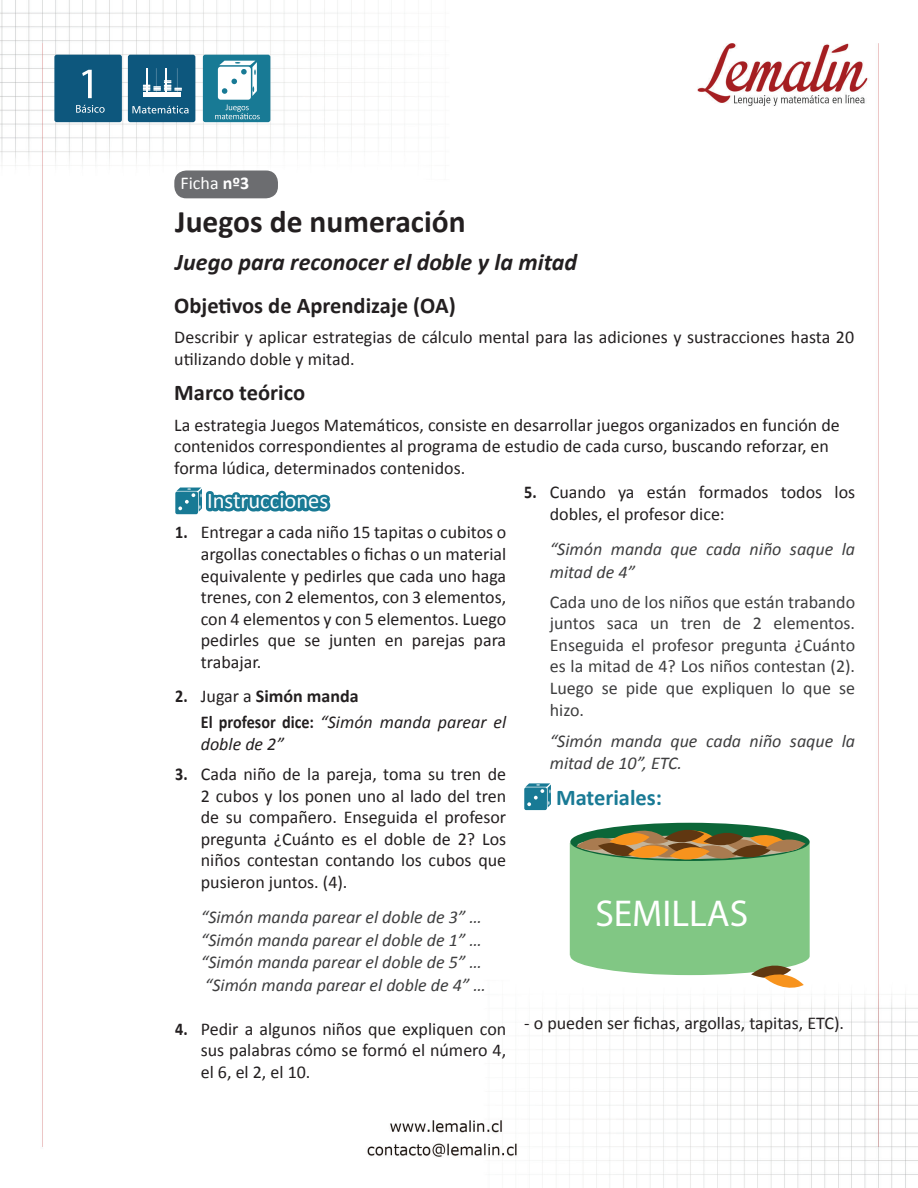
<style>
.page{position:relative;width:918px;height:1188px;background:#fff}
.page>*{position:absolute;margin:0;border:0;box-sizing:border-box;transform-origin:0 0}
.t1{font:37.5px "Myriad Pro";color:#fff}
.t2{font:700 31.5px "Calibri";color:#231f20}
.t3{font:italic 700 24px "Calibri";color:#231f20}
.t4{font:700 22.5px "Calibri";color:#231f20}
.t5{font:22.5px "Calibri";color:#fff}
.t6{font:700 22.5px "Calibri";color:#197a95}
.t7{font:18px/21.6px "Calibri";color:#231f20}
.t8{font:italic 18px/22.5px "Calibri";color:#3e3e3f}
.t9{font:18px/21.6px "Calibri";color:#3e3e3f;text-align:justify}
.t10{font:700 18px/25.8px "Calibri";color:#231f20;scale:.9 1}
.t11{font:italic 18px "Calibri";color:#231f20}
.t12{font:18px "Calibri";color:#fff}
.s1{font-weight:700}
.s2{font-weight:400}
.s3{font-weight:400;font-style:italic}
</style>
<div class="page">
<img style="left:0;top:0;width:918px;height:1188px">
<div style="left:203px;top:55px;width:67px;height:67px;background:#187a95;border-radius:2px"></div>
<div style="left:128px;top:55px;width:67px;height:67px;background:#0d577d;border-radius:2px"></div>
<svg style="left:132px;top:106px;width:57px;height:7px"></svg>
<div style="left:143px;top:92px;width:37px;height:5px;background:#fff"></div>
<svg style="left:143px;top:68px;width:39px;height:26px"></svg>
<div style="left:54px;top:55px;width:68px;height:67px;background:#0d577d;border-radius:2px"></div>
<svg style="left:82px;top:70px;width:10px;height:28px"></svg>
<svg style="left:76px;top:105px;width:29px;height:8px"></svg>
<svg style="left:215px;top:61px;width:45px;height:58px"></svg>
<div style="left:174px;top:171px;width:104px;height:27px;background:#6c6d70;border-radius:12px"></div>
<svg style="left:175px;top:486px;width:160px;height:33px"></svg>
<svg style="left:524px;top:783px;width:27px;height:27px"></svg>
<svg style="left:570px;top:822px;width:240px;height:173px"></svg>
<p class="t12" style="left:181px;top:172px;width:70px">Ficha <span class="s1">nº3</span></p>
<h2 class="t2" style="left:175px;top:201px;width:292px">Juegos de numeración</h2>
<h3 class="t3" style="left:175px;top:247px;width:403px">Juego para reconocer el doble y la mitad</h3>
<p class="t4" style="left:174px;top:291px;width:283px">Objetivos de Aprendizaje (OA)</p>
<p class="t7" style="left:174px;top:327px;width:681px">Describir y aplicar estrategias de cálculo mental para las adiciones y sustracciones hasta 20 utilizando doble y mitad.</p>
<p class="t4" style="left:174px;top:379px;width:132px">Marco teórico</p>
<p class="t7" style="left:174px;top:414px;width:667px">La estrategia Juegos Matemáticos, consiste en desarrollar juegos organizados en función de contenidos correspondientes al programa de estudio de cada curso, buscando reforzar, en forma lúdica, determinados contenidos.</p>
<p class="t5" style="left:207px;top:487px;width:123px">Instrucciones</p>
<p class="t7" style="left:201px;top:522px;width:307px;text-align:justify;text-indent:-26px"><span class="s1">1.</span> Entregar a cada niño 15 tapitas o cubitos o argollas conectables o fichas o un material equivalente y pedirles que cada uno haga trenes, con 2 elementos, con 3 elementos, con 4 elementos y con 5 elementos. Luego pedirles que se junten en parejas para trabajar.</p>
<p class="t10" style="left:201px;top:684px;width:341px;text-indent:-26px">2. <span class="s2">Jugar a</span> Simón manda<br>El profesor dice: <span class="s3">“Simón manda parear el</span></p>
<p class="t11" style="left:201px;top:732px;width:85px">doble de 2”</p>
<p class="t7" style="left:201px;top:763px;width:307px;text-align:justify;text-indent:-26px"><span class="s1">3.</span> Cada niño de la pareja, toma su tren de 2 cubos y los ponen uno al lado del tren de su compañero. Enseguida el profesor pregunta ¿Cuánto es el doble de 2? Los niños contestan contando los cubos que pusieron juntos. (4).</p>
<p class="t8" style="left:201px;top:905px;width:287px">“Simón manda parear el doble de 3” … “Simón manda parear el doble de 1” … “Simón manda parear el doble de 5” … “Simón manda parear el doble de 4” …</p>
<p class="t7" style="left:201px;top:1018px;width:307px;text-align:justify;text-indent:-26px"><span class="s1">4.</span> Pedir a algunos niños que expliquen con sus palabras cómo se formó el número 4, el 6, el 2, el 10.</p>
<p class="t7" style="left:550px;top:482px;width:307px;text-indent:-26px"><span class="s1">5.</span> Cuando ya están formados todos los dobles, el profesor dice:</p>
<p class="t8" style="left:550px;top:537px;width:307px">“Simón manda que cada niño saque la mitad de 4”</p>
<p class="t9" style="left:550px;top:591px;width:307px">Cada uno de los niños que están trabando juntos saca un tren de 2 elementos.<br>Enseguida el profesor pregunta ¿Cuánto es la mitad de 4? Los niños contestan (2).<br>Luego se pide que expliquen lo que se hizo.</p>
<p class="t8" style="left:550px;top:729px;width:307px">“Simón manda que cada niño saque la mitad de 10”, ETC.</p>
<p class="t6" style="left:556px;top:783px;width:108px">Materiales:</p>
<h1 class="t1" style="left:595px;top:891px;width:154px">SEMILLAS</h1>
<p class="t7" style="left:524px;top:1012px;width:321px">- o pueden ser fichas, argollas, tapitas, ETC).</p>
</div>
